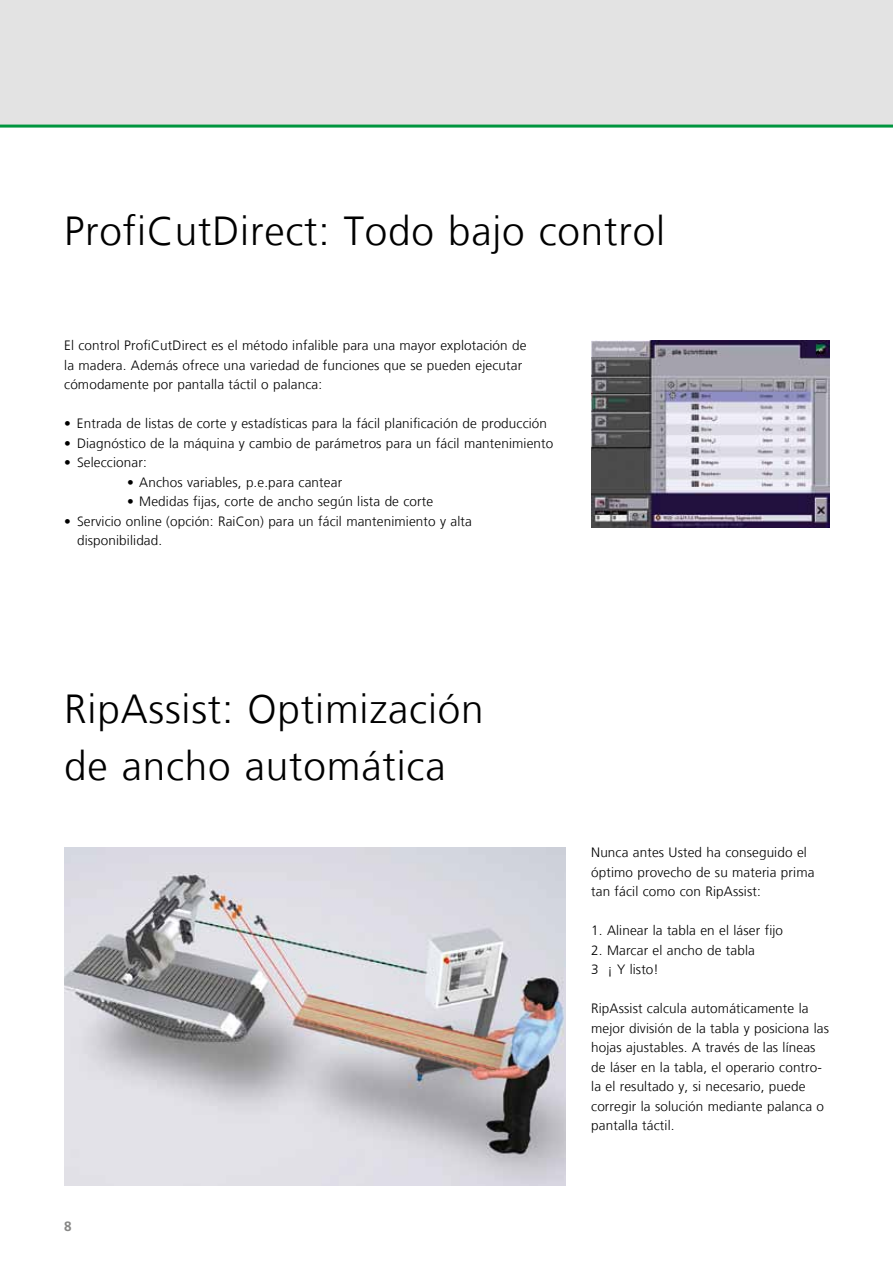
<style>
.page{position:relative;width:893px;height:1263px;background:#fff}
.page>*{position:absolute;margin:0;border:0;box-sizing:border-box;transform-origin:0 0}
.t1{font:300 40.5px/57px "Frutiger LT Com";letter-spacing:.02em;color:#000}
.t2{font:300 13.5px/19.5px "Frutiger LT Com";letter-spacing:.01em;color:#000}
.t3{font:700 13.5px "Frutiger LT Com";color:#878786}
</style>
<div class="page">
<div style="left:0;top:0;width:893px;height:126px;background:#e3e3e3"></div>
<hr style="left:0;top:125px;width:893px;height:3px;background:#00963f">
<img style="left:591px;top:340px;width:238px;height:187px">
<img style="left:64px;top:847px;width:502px;height:338px">
<h1 class="t1" style="left:64px;top:203px;width:602px">ProfiCutDirect: Todo bajo control</h1>
<p class="t2" style="left:64px;top:336px;width:464px">El control ProfiCutDirect es el método infalible para una mayor explotación de la madera. Además ofrece una variedad de funciones que se pueden ejecutar cómodamente por pantalla táctil o palanca:</p>
<p class="t2" style="left:64px;top:414px;width:484px">• Entrada de listas de corte y estadísticas para la fácil planificación de producción</p>
<p class="t2" style="left:64px;top:433px;width:491px">• Diagnóstico de la máquina y cambio de parámetros para un fácil mantenimiento</p>
<p class="t2" style="left:64px;top:453px;width:84px">• Seleccionar:</p>
<p class="t2" style="left:127px;top:472px;width:216px">• Anchos variables, p.e.para cantear</p>
<p class="t2" style="left:127px;top:492px;width:307px">• Medidas fijas, corte de ancho según lista de corte</p>
<p class="t2" style="left:77px;top:511px;width:396px;text-indent:-13px">• Servicio online (opción: RaiCon) para un fácil mantenimiento y alta disponibilidad.</p>
<h1 class="t1" style="left:64px;top:681px;width:421px">RipAssist: Optimización de ancho automática</h1>
<p class="t3" style="left:64px;top:1218px;width:9px">8</p>
<p class="t2" style="left:591px;top:843px;width:225px">Nunca antes Usted ha conseguido el óptimo provecho de su materia prima tan fácil como con RipAssist:</p>
<p class="t2" style="left:591px;top:921px;width:193px">1. Alinear la tabla en el láser fijo</p>
<p class="t2" style="left:591px;top:940px;width:165px">2. Marcar el ancho de tabla<br>3 ¡ Y listo!</p>
<p class="t2" style="left:591px;top:999px;width:239px">RipAssist calcula automáticamente la mejor división de la tabla y posiciona las hojas ajustables. A través de las líneas de láser en la tabla, el operario contro&shy;la el resultado y, si necesario, puede corregir la solución mediante palanca o pantalla táctil.</p>
</div>
